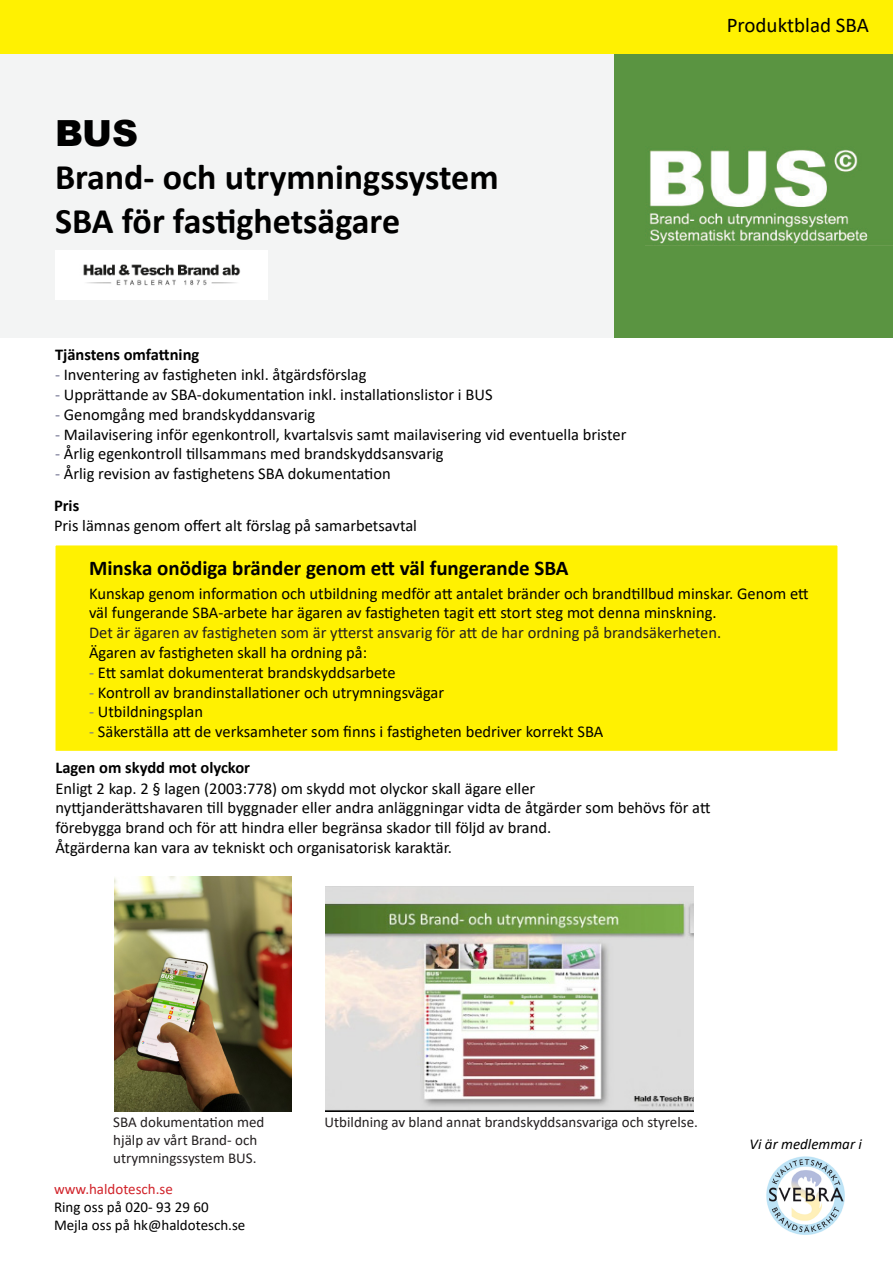
<style>
.page{position:relative;width:893px;height:1263px;background:#fff}
.page>*{position:absolute;margin:0;border:0;box-sizing:border-box;transform-origin:0 0}
.t1{font:700 36px "Calibri";color:#000}
.t2{font:900 36px "Arial";color:#000}
.t3{font:700 21px "Calibri";color:#000}
.t4{font:21px "Calibri";color:#000}
.t5{font:16.5px/19.8px "Calibri";color:#000}
.t6{font:16.5px "Calibri";color:#231f20}
.t7{font:700 16.5px "Calibri";color:#000}
.t8{font:15px/18px "Calibri";color:#231f20}
.t9{font:15px "Calibri";color:#000}
.t10{font:15px "Calibri";color:#d1232a}
.t11{font:italic 15px "Calibri";color:#000}
.s1{color:#747593}
</style>
<div class="page">
<div style="left:614px;top:54px;width:279px;height:284px;background:#5a9441"></div>
<div style="left:54px;top:544px;width:785px;height:208px;background:#fff101;border:2px solid #fff"></div>
<div style="left:1px;top:43px;width:613px;height:295px;background:#f3f4f4"></div>
<div style="left:0;top:0;width:893px;height:53px;background:#fff101"></div>
<img style="left:766px;top:1156px;width:79px;height:79px">
<img style="left:55px;top:250px;width:213px;height:50px">
<img style="left:646px;top:149px;width:247px;height:97px">
<img style="left:115px;top:877px;width:176px;height:235px">
<img style="left:326px;top:886px;width:367px;height:226px">
<p class="t2" style="left:55px;top:107px;width:85px">BUS</p>
<p class="t1" style="left:55px;top:152px;width:445px">Brand- och utrymningssystem</p>
<p class="t1" style="left:55px;top:195px;width:347px">SBA för fastighetsägare</p>
<p class="t7" style="left:55px;top:343px;width:146px">Tjänstens omfattning</p>
<p class="t5" style="left:55px;top:364px;width:313px"><span class="s1">-</span> Inventering av fastigheten inkl. åtgärdsförslag</p>
<p class="t5" style="left:55px;top:384px;width:439px"><span class="s1">-</span> Upprättande av SBA-dokumentation inkl. installationslistor i BUS</p>
<p class="t5" style="left:55px;top:404px;width:262px"><span class="s1">-</span> Genomgång med brandskyddansvarig</p>
<p class="t5" style="left:55px;top:424px;width:573px"><span class="s1">-</span> Mailavisering inför egenkontroll, kvartalsvis samt mailavisering vid eventuella brister</p>
<p class="t5" style="left:55px;top:444px;width:390px"><span class="s1">-</span> Årlig egenkontroll tillsammans med brandskyddsansvarig</p>
<p class="t5" style="left:55px;top:463px;width:337px"><span class="s1">-</span> Årlig revision av fastighetens SBA dokumentation</p>
<p class="t7" style="left:54px;top:494px;width:27px">Pris</p>
<p class="t5" style="left:54px;top:515px;width:364px">Pris lämnas genom offert alt förslag på samarbetsavtal</p>
<p class="t3" style="left:89px;top:553px;width:481px">Minska onödiga bränder genom ett väl fungerande SBA</p>
<p class="t4" style="left:727px;top:11px;width:144px">Produktblad SBA</p>
<p class="t5" style="left:89px;top:583px;width:721px">Kunskap genom information och utbildning medför att antalet bränder och brandtillbud minskar. Genom ett väl fungerande SBA-arbete har ägaren av fastigheten tagit ett stort steg mot denna minskning.</p>
<p class="t6" style="left:89px;top:621px;width:634px">Det är ägaren av fastigheten som är ytterst ansvarig för att de har ordning på brandsäkerheten.</p>
<p class="t5" style="left:89px;top:642px;width:280px">Ägaren av fastigheten skall ha ordning på:</p>
<p class="t5" style="left:89px;top:662px;width:308px"><span class="s1">-</span> Ett samlat dokumenterat brandskyddsarbete</p>
<p class="t5" style="left:89px;top:682px;width:357px"><span class="s1">-</span> Kontroll av brandinstallationer och utrymningsvägar</p>
<p class="t5" style="left:89px;top:701px;width:116px"><span class="s1">-</span> Utbildningsplan</p>
<p class="t5" style="left:89px;top:721px;width:516px"><span class="s1">-</span> Säkerställa att de verksamheter som finns i fastigheten bedriver korrekt SBA</p>
<p class="t7" style="left:56px;top:756px;width:196px">Lagen om skydd mot olyckor</p>
<p class="t5" style="left:56px;top:778px;width:481px">Enligt 2 kap. 2 § lagen (2003:778) om skydd mot olyckor skall ägare eller</p>
<p class="t5" style="left:56px;top:797px;width:656px">nyttjanderättshavaren till byggnader eller andra anläggningar vidta de åtgärder som behövs för att förebygga brand och för att hindra eller begränsa skador till följd av brand.</p>
<p class="t5" style="left:56px;top:837px;width:398px">Åtgärderna kan vara av tekniskt och organisatorisk karaktär.</p>
<p class="t8" style="left:113px;top:1113px;width:153px">SBA dokumentation med hjälp av vårt Brand- och utrymningssystem BUS.</p>
<p class="t10" style="left:54px;top:1179px;width:120px">www.haldotesch.se</p>
<p class="t9" style="left:54px;top:1197px;width:156px">Ring oss på 020- 93 29 60</p>
<p class="t9" style="left:54px;top:1215px;width:193px">Mejla oss på hk@haldotesch.se</p>
<p class="t8" style="left:325px;top:1113px;width:375px">Utbildning av bland annat brandskyddsansvariga och styrelse.</p>
<p class="t11" style="left:750px;top:1133px;width:114px">Vi är medlemmar i</p>
</div>
